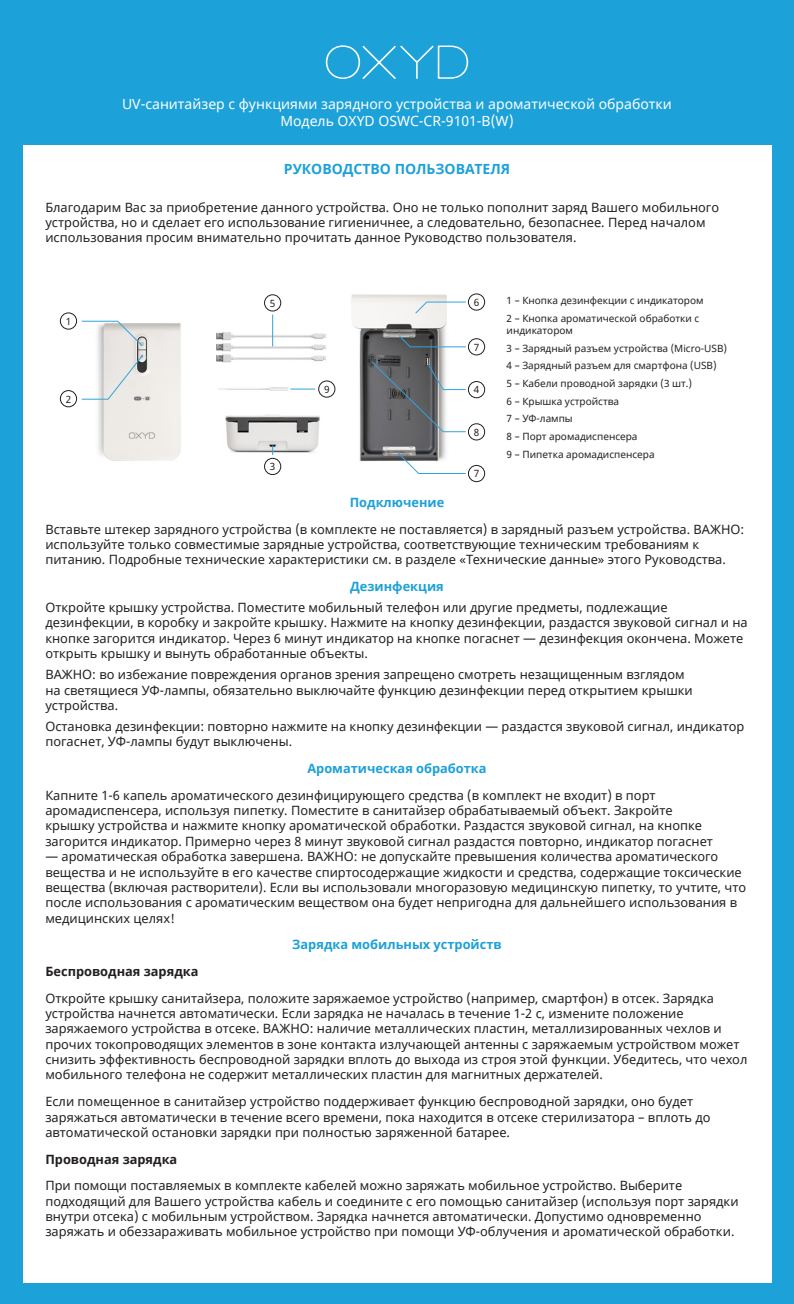
<style>
.page{position:relative;width:794px;height:1304px;background:#1ca1d9}
.page>*{position:absolute;margin:0;border:0;box-sizing:border-box;transform-origin:0 0}
.t1{font:14px "Noto Sans";color:#fff}
.t2{font:700 14px "Noto Sans";color:#1ca1d9}
.t3{font:12.8px/15.4px "Noto Sans";color:#231f20}
.t4{font:700 12.8px "Noto Sans";color:#1ca1d9}
.t5{font:700 12.8px "Noto Sans";color:#231f20}
.t6{font:10px/12px "Noto Sans";color:#231f20}
</style>
<div class="page">
<div style="left:23px;top:146px;width:748px;height:1137px;background:#fff"></div>
<svg style="left:326px;top:45px;width:142px;height:34px"></svg>
<img style="left:73px;top:294px;width:374px;height:112px">
<svg style="left:81px;top:301px;width:385px;height:173px"></svg>
<div style="left:60px;top:313px;width:17px;height:16px;border:1px solid #231f20;border-radius:50%"></div>
<div style="left:60px;top:390px;width:17px;height:17px;border:1px solid #231f20;border-radius:50%"></div>
<div style="left:264px;top:458px;width:17px;height:17px;border:1px solid #231f20;border-radius:50%"></div>
<div style="left:264px;top:295px;width:17px;height:16px;border:1px solid #231f20;border-radius:50%"></div>
<div style="left:468px;top:294px;width:17px;height:16px;border:1px solid #231f20;border-radius:50%"></div>
<div style="left:468px;top:338px;width:17px;height:17px;border:1px solid #231f20;border-radius:50%"></div>
<div style="left:468px;top:381px;width:17px;height:17px;border:1px solid #231f20;border-radius:50%"></div>
<div style="left:468px;top:423px;width:17px;height:17px;border:1px solid #231f20;border-radius:50%"></div>
<div style="left:468px;top:465px;width:17px;height:17px;border:1px solid #231f20;border-radius:50%"></div>
<svg style="left:290px;top:389px;width:25px;height:1px"></svg>
<div style="left:318px;top:381px;width:17px;height:16px;border:1px solid #231f20;border-radius:50%"></div>
<p class="t1" style="left:122px;top:94px;width:551px">UV-санитайзер с функциями зарядного устройства и ароматической обработки</p>
<p class="t1" style="left:280px;top:111px;width:235px">Модель OXYD OSWC-CR-9101-B(W)</p>
<p class="t2" style="left:284px;top:159px;width:228px">РУКОВОДСТВО ПОЛЬЗОВАТЕЛЯ</p>
<p class="t3" style="left:45px;top:200px;width:675px">Благодарим Вас за приобретение данного устройства. Оно не только пополнит заряд Вашего мобильного устройства, но и сделает его использование гигиеничнее, а следовательно, безопаснее. Перед началом использования просим внимательно прочитать данное Руководство пользователя.</p>
<p class="t6" style="left:66px;top:316px;width:7px">1</p>
<p class="t6" style="left:66px;top:393px;width:7px">2</p>
<p class="t6" style="left:270px;top:297px;width:7px">5</p>
<p class="t6" style="left:474px;top:297px;width:7px">6</p>
<p class="t6" style="left:474px;top:341px;width:7px">7</p>
<p class="t6" style="left:474px;top:384px;width:7px">4</p>
<p class="t6" style="left:474px;top:426px;width:7px">8</p>
<p class="t6" style="left:474px;top:468px;width:7px">7</p>
<p class="t6" style="left:324px;top:384px;width:7px">9</p>
<p class="t6" style="left:270px;top:461px;width:7px">3</p>
<p class="t6" style="left:506px;top:295px;width:198px">1 – Кнопка дезинфекции с индикатором</p>
<p class="t6" style="left:506px;top:313px;width:194px">2 – Кнопка ароматической обработки с индикатором</p>
<p class="t6" style="left:506px;top:342px;width:222px">3 – Зарядный разъем устройства (Micro-USB)</p>
<p class="t6" style="left:506px;top:360px;width:211px">4 – Зарядный разъем для смартфона (USB)</p>
<p class="t6" style="left:506px;top:378px;width:187px">5 – Кабели проводной зарядки (3 шт.)</p>
<p class="t6" style="left:506px;top:395px;width:114px">6 – Крышка устройства</p>
<p class="t6" style="left:506px;top:413px;width:68px">7 – УФ-лампы</p>
<p class="t6" style="left:506px;top:431px;width:132px">8 – Порт аромадиспенсера</p>
<p class="t6" style="left:506px;top:448px;width:149px">9 – Пипетка аромадиспенсера</p>
<p class="t4" style="left:350px;top:493px;width:96px">Подключение</p>
<p class="t3" style="left:45px;top:522px;width:700px">Вставьте штекер зарядного устройства (в комплекте не поставляется) в зарядный разъем устройства. ВАЖНО: используйте только совместимые зарядные устройства, соответствующие техническим требованиям к питанию. Подробные технические характеристики см. в разделе «Технические данные» этого Руководства.</p>
<p class="t4" style="left:350px;top:577px;width:95px">Дезинфекция</p>
<p class="t3" style="left:45px;top:600px;width:704px">Откройте крышку устройства. Поместите мобильный телефон или другие предметы, подлежащие дезинфекции, в коробку и закройте крышку. Нажмите на кнопку дезинфекции, раздастся звуковой сигнал и на кнопке загорится индикатор. Через 6 минут индикатор на кнопке погаснет — дезинфекция окончена. Можете открыть крышку и вынуть обработанные объекты.</p>
<p class="t3" style="left:45px;top:667px;width:649px">ВАЖНО: во избежание повреждения органов зрения запрещено смотреть незащищенным взглядом на светящиеся УФ-лампы, обязательно выключайте функцию дезинфекции перед открытием крышки устройства.</p>
<p class="t3" style="left:45px;top:719px;width:700px">Остановка дезинфекции: повторно нажмите на кнопку дезинфекции — раздастся звуковой сигнал, индикатор погаснет, УФ-лампы будут выключены.</p>
<p class="t4" style="left:307px;top:759px;width:181px">Ароматическая обработка</p>
<p class="t3" style="left:45px;top:788px;width:669px">Капните 1-6 капель ароматического дезинфицирующего средства (в комплект не входит) в порт аромадиспенсера, используя пипетку. Поместите в санитайзер обрабатываемый объект. Закройте крышку устройства и нажмите кнопку ароматической обработки. Раздастся звуковой сигнал, на кнопке загорится индикатор. Примерно через 8 минут звуковой сигнал раздастся повторно, индикатор погаснет</p>
<p class="t3" style="left:45px;top:849px;width:702px">— ароматическая обработка завершена. ВАЖНО: не допускайте превышения количества ароматического вещества и не используйте в его качестве спиртосодержащие жидкости и средства, содержащие токсические вещества (включая растворители). Если вы использовали многоразовую медицинскую пипетку, то учтите, что после использования с ароматическим веществом она будет непригодна для дальнейшего использования в медицинских целях!</p>
<p class="t4" style="left:292px;top:936px;width:211px">Зарядка мобильных устройств</p>
<p class="t5" style="left:45px;top:962px;width:155px">Беспроводная зарядка</p>
<p class="t3" style="left:45px;top:991px;width:703px">Откройте крышку санитайзера, положите заряжаемое устройство (например, смартфон) в отсек. Зарядка устройства начнется автоматически. Если зарядка не началась в течение 1-2 с, измените положение заряжаемого устройства в отсеке. ВАЖНО: наличие металлических пластин, металлизированных чехлов и прочих токопроводящих элементов в зоне контакта излучающей антенны с заряжаемым устройством может снизить эффективность беспроводной зарядки вплоть до выхода из строя этой функции. Убедитесь, что чехол мобильного телефона не содержит металлических пластин для магнитных держателей.</p>
<p class="t3" style="left:45px;top:1094px;width:667px">Если помещенное в санитайзер устройство поддерживает функцию беспроводной зарядки, оно будет заряжаться автоматически в течение всего времени, пока находится в отсеке стерилизатора – вплоть до автоматической остановки зарядки при полностью заряженной батарее.</p>
<p class="t5" style="left:45px;top:1150px;width:133px">Проводная зарядка</p>
<p class="t3" style="left:45px;top:1178px;width:695px">При помощи поставляемых в комплекте кабелей можно заряжать мобильное устройство. Выберите подходящий для Вашего устройства кабель и соедините с его помощью санитайзер (используя порт зарядки внутри отсека) с мобильным устройством. Зарядка начнется автоматически. Допустимо одновременно заряжать и обеззараживать мобильное устройство при помощи УФ-облучения и ароматической обработки.</p>
</div>
